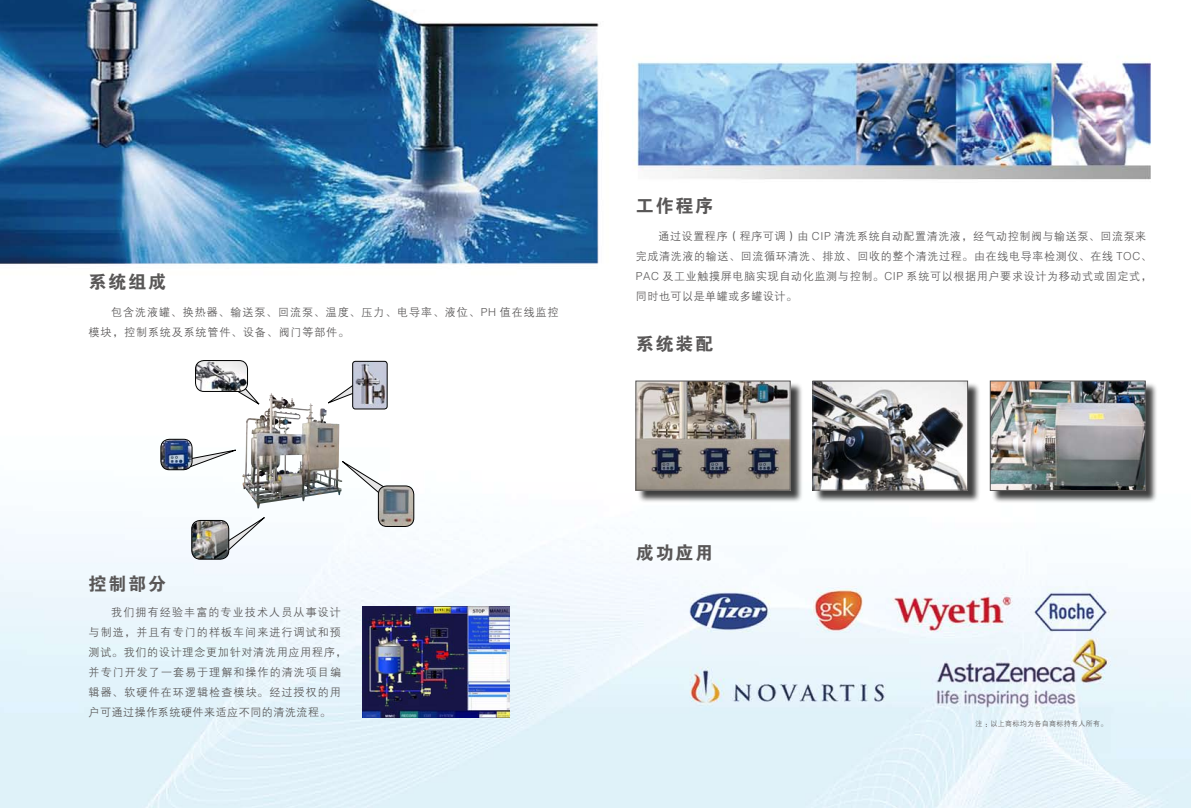
<style>
.page{position:relative;width:1191px;height:808px;background:#fff}
.page>*{position:absolute;margin:0;border:0;box-sizing:border-box;transform-origin:0 0}
.t1{font:18px "FZDHTJW GB1 0";letter-spacing:.1em;color:#595757}
.t2{font:11px/20px "FZZDXJW GB1 0";letter-spacing:.065em;color:#595757}
.t3{font:11px/20px "FZZDXJW GB1 0";letter-spacing:.095em;color:#595757}
.t4{font:11px/20px "FZZDXJW GB1 0";letter-spacing:.085em;color:#595757}
.t5{font:7px "FZZDXJW GB1 0";letter-spacing:.05em;color:#595757}
</style>
<div class="page">
<img style="left:0;top:0;width:1191px;height:808px">
<img style="left:362px;top:607px;width:148px;height:111px">
<div style="left:814px;top:382px;width:171px;height:125px;background:#000;opacity:.75"></div>
<img style="left:814px;top:382px;width:152px;height:107px">
<div style="left:812px;top:380px;width:156px;height:111px;border:1px solid #595757"></div>
<div style="left:991px;top:382px;width:171px;height:125px;background:#000;opacity:.75"></div>
<img style="left:991px;top:382px;width:152px;height:107px">
<div style="left:989px;top:380px;width:156px;height:111px;border:1px solid #595757"></div>
<div style="left:637px;top:382px;width:170px;height:125px;background:#000;opacity:.75"></div>
<img style="left:637px;top:382px;width:151px;height:107px">
<div style="left:635px;top:380px;width:155px;height:111px;border:1px solid #595757"></div>
<svg style="left:338px;top:458px;width:47px;height:36px"></svg>
<svg style="left:325px;top:384px;width:27px;height:21px"></svg>
<svg style="left:237px;top:384px;width:24px;height:22px"></svg>
<svg style="left:192px;top:449px;width:48px;height:18px"></svg>
<svg style="left:223px;top:515px;width:45px;height:35px"></svg>
<img style="left:242px;top:393px;width:96px;height:115px">
<img style="left:195px;top:360px;width:52px;height:31px">
<div style="left:195px;top:360px;width:53px;height:32px;border:1px solid #000;border-radius:9px"></div>
<img style="left:161px;top:439px;width:31px;height:31px">
<div style="left:161px;top:439px;width:31px;height:31px;border:1px solid #000;border-radius:9px"></div>
<img style="left:192px;top:520px;width:37px;height:39px">
<div style="left:191px;top:520px;width:38px;height:39px;border:1px solid #000;border-radius:9px"></div>
<img style="left:378px;top:486px;width:36px;height:40px">
<div style="left:378px;top:486px;width:36px;height:41px;border:1px solid #000;border-radius:9px"></div>
<img style="left:354px;top:361px;width:33px;height:48px">
<div style="left:352px;top:361px;width:35px;height:48px;border:1px solid #000;border-radius:3px"></div>
<h1 class="t1" style="left:89px;top:272px;width:79px">系统组成</h1>
<p class="t4" style="left:89px;top:303px;width:471px;text-indent:23px">包含洗液罐、换热器、输送泵、回流泵、温度、压力、电导率、液位、PH 值在线监控模块，控制系统及系统管件、设备、阀门等部件。</p>
<h1 class="t1" style="left:89px;top:573px;width:79px">控制部分</h1>
<p class="t3" style="left:89px;top:603px;width:259px;text-indent:23px">我们拥有经验丰富的专业技术人员从事设计与制造，并且有专门的样板车间来进行调试和预测试。我们的设计理念更加针对清洗用应用程序，并专门开发了一套易于理解和操作的清洗项目编辑器、软硬件在环逻辑检查模块。经过授权的用户可通过操作系统硬件来适应不同的清洗流程。</p>
<h1 class="t1" style="left:636px;top:196px;width:79px">工作程序</h1>
<p class="t2" style="left:636px;top:226px;width:517px;text-indent:23px">通过设置程序（程序可调）由 CIP 清洗系统自动配置清洗液，经气动控制阀与输送泵、回流泵来完成清洗液的输送、回流循环清洗、排放、回收的整个清洗过程。由在线电导率检测仪、在线 TOC、PAC 及工业触摸屏电脑实现自动化监测与控制。CIP 系统可以根据用户要求设计为移动式或固定式，同时也可以是单罐或多罐设计。</p>
<h1 class="t1" style="left:636px;top:334px;width:79px">系统装配</h1>
<h1 class="t1" style="left:636px;top:542px;width:79px">成功应用</h1>
<p class="t5" style="left:975px;top:720px;width:133px">注：以上商标均为各自商标持有人所有。</p>
</div>
